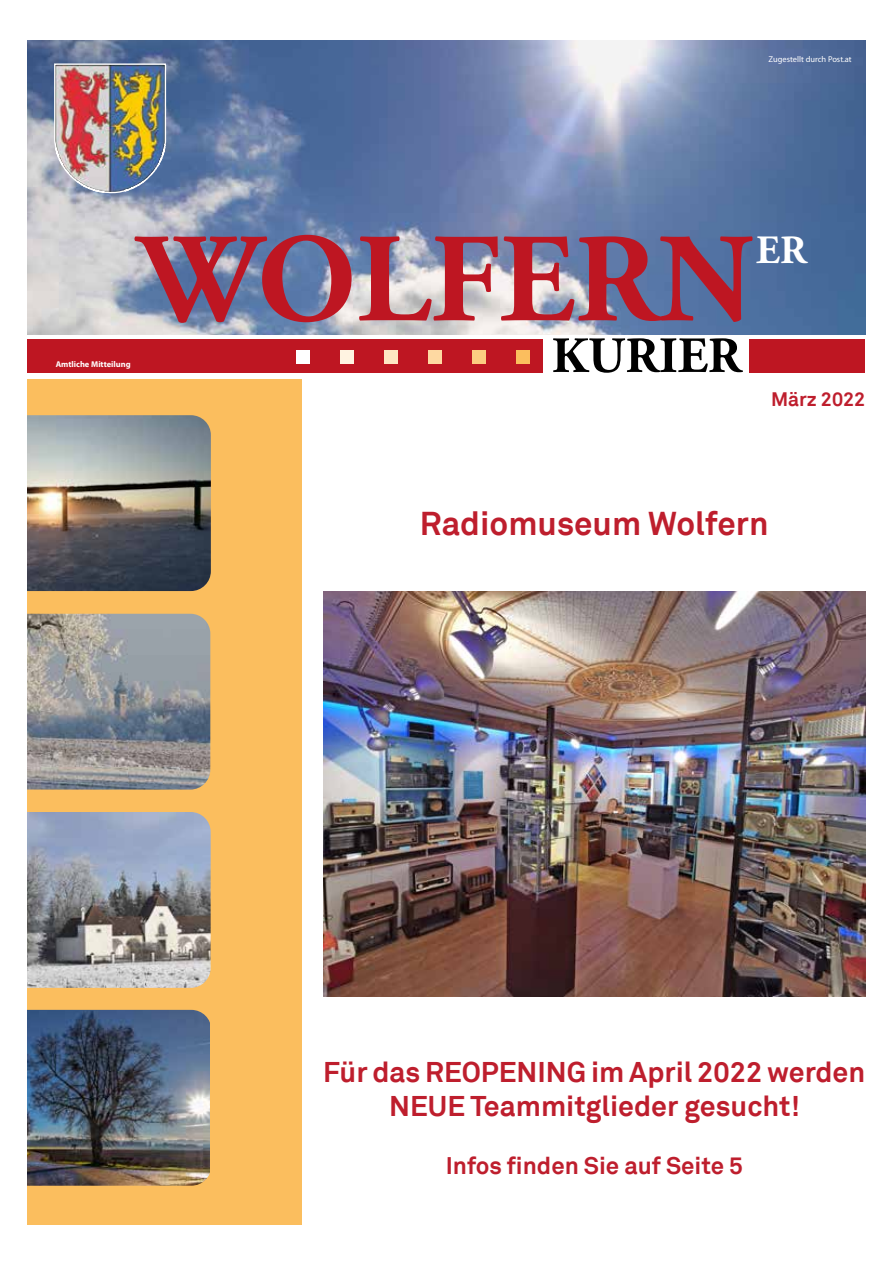
<style>
.page{position:relative;width:893px;height:1263px;background:#fff}
.page>*{position:absolute;margin:0;border:0;box-sizing:border-box;transform-origin:0 0}
.t1{font:700 126.3px "Adobe Garamond";color:#be1622}
.t2{font:700 50.7px "Adobe Garamond";color:#000}
.t3{font:700 40.05px "Adobe Garamond";color:#fff}
.t4{font:700 33px "Akkurat OEVP";color:#be1e2d}
.t5{font:700 28.5px/34.2px "Akkurat OEVP";color:#be1e2d;text-align:center}
.t6{font:700 24px "Akkurat OEVP";color:#be1e2d}
.t7{font:700 19.5px "Akkurat OEVP";color:#be1e2d}
.t8{font:8.4px "Myriad Pro";color:#fff}
.t9{font:700 8.4px "Myriad Pro";color:#fff}
</style>
<div class="page">
<img style="left:28px;top:40px;width:837px;height:340px">
<div style="left:28px;top:339px;width:515px;height:34px;background:#be1622"></div>
<div style="left:750px;top:339px;width:115px;height:34px;background:#be1622"></div>
<div style="left:296px;top:350px;width:14px;height:14px;background:#fff"></div>
<div style="left:340px;top:350px;width:14px;height:14px;background:#fff3e1"></div>
<div style="left:385px;top:350px;width:13px;height:14px;background:#fee6c3"></div>
<div style="left:429px;top:350px;width:13px;height:14px;background:#fed9a2"></div>
<div style="left:473px;top:350px;width:13px;height:14px;background:#fccc81"></div>
<div style="left:517px;top:350px;width:13px;height:14px;background:#fbbe5e"></div>
<div style="left:28px;top:380px;width:274px;height:845px;background:#fbbe5e"></div>
<img style="left:28px;top:415px;width:183px;height:177px">
<img style="left:28px;top:812px;width:303px;height:185px">
<img style="left:28px;top:613px;width:183px;height:177px">
<img style="left:28px;top:1009px;width:182px;height:177px">
<img style="left:53px;top:63px;width:114px;height:131px">
<img style="left:323px;top:591px;width:542px;height:405px">
<p class="t8" style="left:769px;top:54px;width:85px">Zugestellt durch Post.at</p>
<h1 class="t1" style="left:139px;top:211px;width:616px">WOLFERN</h1>
<h3 class="t3" style="left:756px;top:229px;width:52px">ER</h3>
<p class="t9" style="left:56px;top:359px;width:76px">Amtliche Mitteilung</p>
<h2 class="t2" style="left:552px;top:328px;width:191px">KURIER</h2>
<p class="t7" style="left:771px;top:387px;width:96px">März 2022</p>
<p class="t4" style="left:420px;top:502px;width:350px">Radiomuseum Wolfern</p>
<p class="t5" style="left:323px;top:1055px;width:544px">Für das REOPENING im April 2022 werden<br>NEUE Teammitglieder gesucht!</p>
<p class="t6" style="left:446px;top:1150px;width:299px">Infos finden Sie auf Seite 5</p>
</div>
